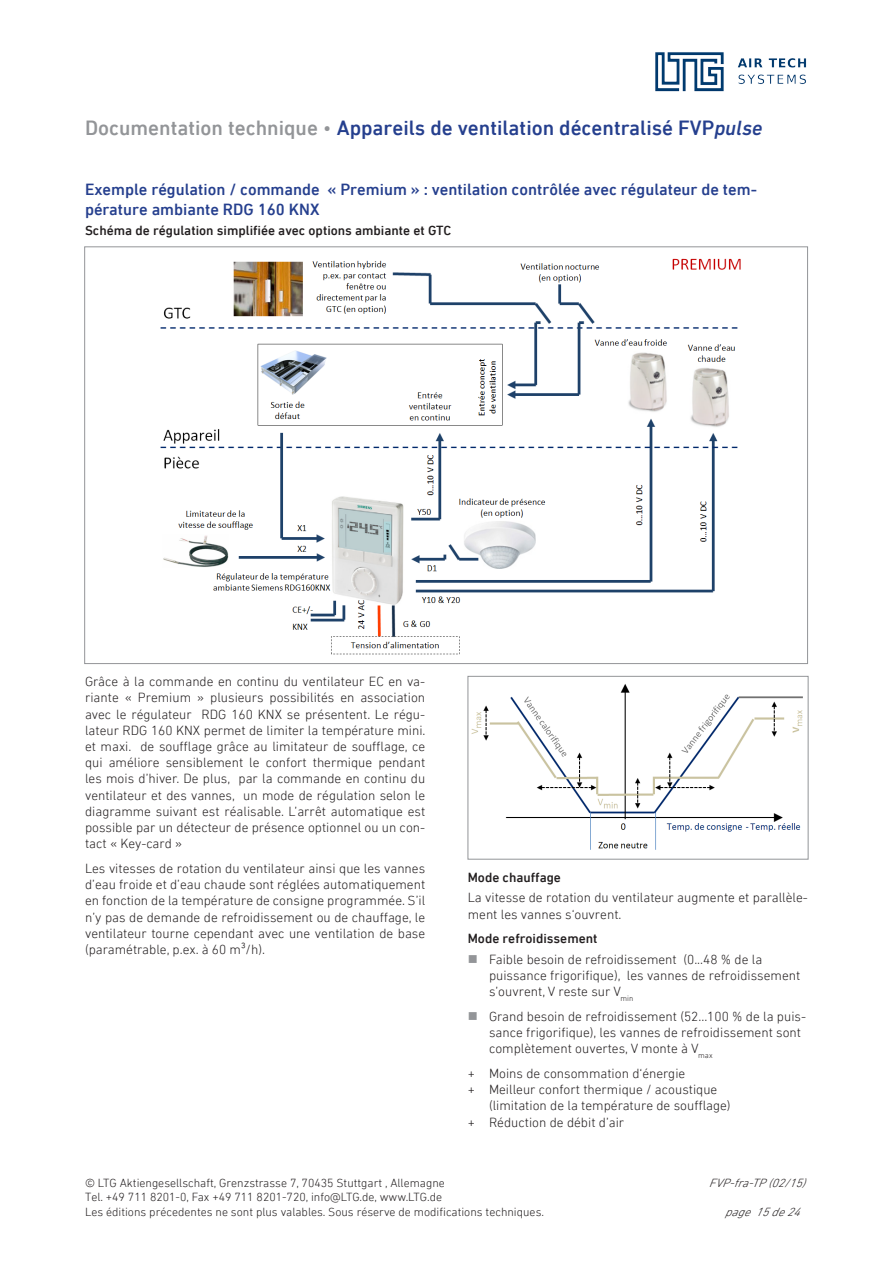
<style>
.page{position:relative;width:893px;height:1263px;background:#fff}
.page>*{position:absolute;margin:0;border:0;box-sizing:border-box;transform-origin:0 0}
.t1{font:500 21px "DIN Next LT Pro";color:#253f8e}
.Überschrift_11_deu{font:500 16.5px/19.8px "DIN Next LT Pro";color:#253f8e}
.Grundschrift_deu{font:300 13.5px/16.2px "DIN Next LT Pro";color:#231f20}
.Grundschrift_ohne_de{font:300 13.5px/16.2px "DIN Next LT Pro";color:#231f20}
.Überschrift_9_pt_deu{font:500 13.5px "DIN Next LT Pro";color:#231f20}
.t2{font:300 12px/14.4px "DIN Next LT Pro";color:#231f20}
.t3{font:italic 300 12px "DIN Next LT Pro";color:#231f20}
.s1{color:#939598}
.s2{font-weight:300;color:#939598}
.s3{font-style:italic}
</style>
<div class="page">
<img style="left:655px;top:52px;width:151px;height:39px">
<img style="left:160px;top:258px;width:581px;height:397px">
<img style="left:471px;top:684px;width:332px;height:166px">
<div style="left:468px;top:676px;width:340px;height:183px;border:1px solid #939598"></div>
<h1 class="t1" style="left:85px;top:115px;width:679px"><span class="s1">Documentation technique</span> <span class="s2">•</span> Appareils de ventilation décentralisé FVP<span class="s3">pulse</span></h1>
<p class="Überschrift_11_deu" style="left:85px;top:180px;width:674px">Exemple régulation / commande « Premium » : ventilation contrôlée avec régulateur de tem&shy;pérature ambiante RDG 160 KNX</p>
<p class="Überschrift_9_pt_deu" style="left:85px;top:223px;width:368px">Schéma de régulation simplifiée avec options ambiante et GTC</p>
<p class="Grundschrift_deu" style="left:85px;top:673px;width:342px;text-align:justify">Grâce à la commande en continu du ventilateur EC en va&shy;riante « Premium » plusieurs possibilités en association avec le régulateur RDG 160 KNX se présentent. Le régu&shy;lateur RDG 160 KNX permet de limiter la température mini. et maxi. de soufflage grâce au limitateur de soufflage, ce qui améliore sensiblement le confort thermique pendant les mois d’hiver. De plus, par la commande en continu du ventilateur et des vannes, un mode de régulation selon le diagramme suivant est réalisable. L’arrêt automatique est possible par un détecteur de présence optionnel ou un con&shy;tact « Key-card »</p>
<p class="Grundschrift_deu" style="left:85px;top:860px;width:342px;text-align:justify">Les vitesses de rotation du ventilateur ainsi que les vannes d’eau froide et d’eau chaude sont réglées automatiquement en fonction de la température de consigne programmée. S’il n’y pas de demande de refroidissement ou de chauffage, le ventilateur tourne cependant avec une ventilation de base (paramétrable, p.ex. à 60 m³/h).</p>
<p class="Überschrift_9_pt_deu" style="left:468px;top:869px;width:95px">Mode chauffage</p>
<p class="Grundschrift_deu" style="left:468px;top:889px;width:342px">La vitesse de rotation du ventilateur augmente et parallèle&shy;ment les vannes s‘ouvrent.</p>
<p class="Überschrift_9_pt_deu" style="left:468px;top:931px;width:131px">Mode refroidissement</p>
<p class="Grundschrift_deu" style="left:489px;top:951px;width:313px">Faible besoin de refroidissement (0...48 % de la puissance frigorifique), les vannes de refroidissement s’ouvrent, V reste sur V<sub>min</sub></p>
<p class="Grundschrift_deu" style="left:489px;top:1008px;width:319px">Grand besoin de refroidissement (52...100 % de la puis&shy;sance frigorifique), les vannes de refroidissement sont complètement ouvertes, V monte à V<sub>max</sub></p>
<p class="Grundschrift_ohne_de" style="left:468px;top:1065px;width:219px">+ Moins de consommation d‘énergie</p>
<p class="Grundschrift_ohne_de" style="left:489px;top:1081px;width:243px;text-indent:-21px">+ Meilleur confort thermique / acoustique (limitation de la température de soufflage)</p>
<p class="Grundschrift_ohne_de" style="left:468px;top:1114px;width:158px">+ Réduction de débit d’air</p>
<p class="t2" style="left:85px;top:1175px;width:361px">© LTG Aktiengesellschaft, Grenzstrasse 7, 70435 Stuttgart , Allemagne</p>
<p class="t3" style="left:709px;top:1176px;width:103px">FVP-fra-TP(02/15)</p>
<p class="t2" style="left:85px;top:1190px;width:460px">Tel. +49 711 8201-0, Fax +49 711 8201-720, info@LTG.de, www.LTG.de<br>Les éditions précedentes ne sont plus valables. Sous réserve de modifications techniques.</p>
<p class="t3" style="left:725px;top:1205px;width:82px">page15de24</p>
</div>
